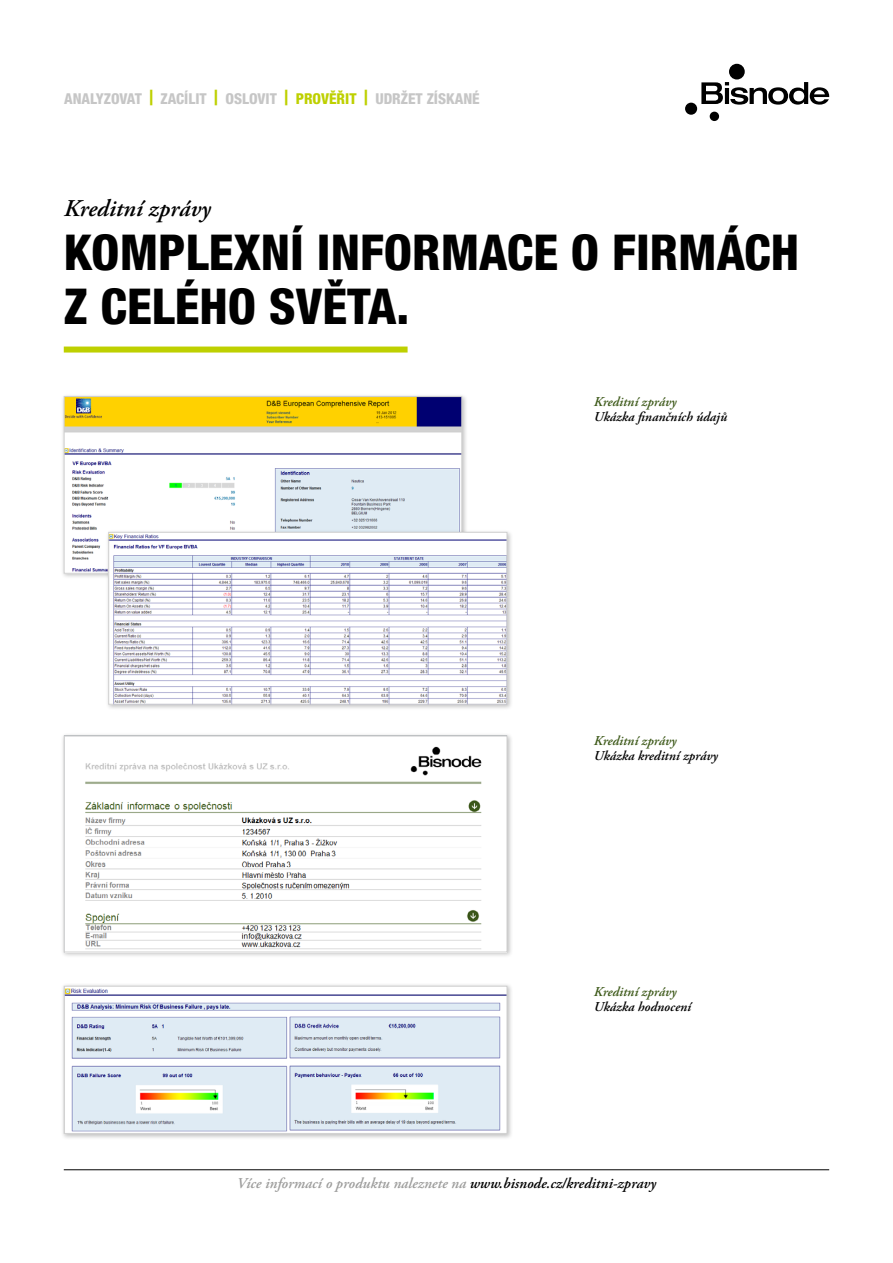
<style>
.page{position:relative;width:893px;height:1263px;background:#fff}
.page>*{position:absolute;margin:0;border:0;box-sizing:border-box;transform-origin:0 0}
.t1{font:800 condensed 49.5px/54px "Helvetica Neue LT Pro";color:#000}
.t2{font:italic 600 24px "Adobe Garamond Pro";color:#000}
.t3{font:italic 600 15px "Adobe Garamond Pro";color:#9d9d9c}
.t4{font:800 condensed 15px "Helvetica Neue LT Pro";color:#c6c6c6}
.t5{font:italic 600 13.5px "Adobe Garamond Pro";color:#000}
.t6{font:italic 600 13.5px "Adobe Garamond Pro";color:#3d5919}
.s1{font-size:21px;color:#bed000}
.s2{color:#bed000}
.s3{color:#000}
</style>
<div class="page">
<hr style="left:64px;top:1169px;width:765px;height:1px;background:#000">
<svg style="left:701px;top:82px;width:128px;height:23px"></svg>
<div style="left:729px;top:64px;width:16px;height:16px;background:#000;border-radius:50%"></div>
<div style="left:685px;top:103px;width:12px;height:12px;background:#000;border-radius:50%"></div>
<div style="left:710px;top:112px;width:9px;height:9px;background:#000;border-radius:50%"></div>
<div style="left:61px;top:393px;width:407px;height:187px;background:#000;opacity:.25"></div>
<img style="left:66px;top:398px;width:394px;height:174px">
<div style="left:64px;top:396px;width:398px;height:178px;border:1px solid #d0d0d0"></div>
<div style="left:105px;top:529px;width:408px;height:182px;background:#000;opacity:.25"></div>
<img style="left:110px;top:534px;width:395px;height:169px">
<div style="left:108px;top:532px;width:399px;height:173px;border:1px solid #d0d0d0"></div>
<div style="left:61px;top:732px;width:452px;height:227px;background:#000;opacity:.25"></div>
<img style="left:66px;top:737px;width:439px;height:213px">
<div style="left:64px;top:735px;width:443px;height:217px;border:1px solid #d0d0d0"></div>
<div style="left:61px;top:983px;width:452px;height:157px;background:#000;opacity:.25"></div>
<img style="left:66px;top:988px;width:439px;height:144px">
<div style="left:64px;top:986px;width:443px;height:148px;border:1px solid #d0d0d0"></div>
<div style="left:64px;top:347px;width:344px;height:6px;background:#bed000"></div>
<p class="t4" style="left:64px;top:89px;width:417px">ANALYZOVAT <span class="s1">|</span> ZACÍLIT <span class="s1">|</span> OSLOVIT <span class="s1">|</span> <span class="s2">PROVĚŘIT</span> <span class="s1">|</span> UDRŽET ZÍSKANÉ</p>
<h2 class="t2" style="left:64px;top:195px;width:148px">Kreditní zprávy</h2>
<h1 class="t1" style="left:64px;top:225px;width:737px">KOMPLEXNÍ INFORMACE O FIRMÁCH<br>Z CELÉHO SVĚTA.</h1>
<p class="t6" style="left:594px;top:394px;width:84px">Kreditní zprávy</p>
<p class="t5" style="left:594px;top:409px;width:135px">Ukázka finančních údajů</p>
<p class="t6" style="left:594px;top:733px;width:84px">Kreditní zprávy</p>
<p class="t5" style="left:594px;top:748px;width:125px">Ukázka kreditní zprávy</p>
<p class="t6" style="left:594px;top:983px;width:84px">Kreditní zprávy</p>
<p class="t5" style="left:594px;top:998px;width:99px">Ukázka hodnocení</p>
<p class="t3" style="left:237px;top:1175px;width:421px">Více informací o produktu naleznete na <span class="s3">www.bisnode.cz/kreditni-zpravy</span></p>
</div>
